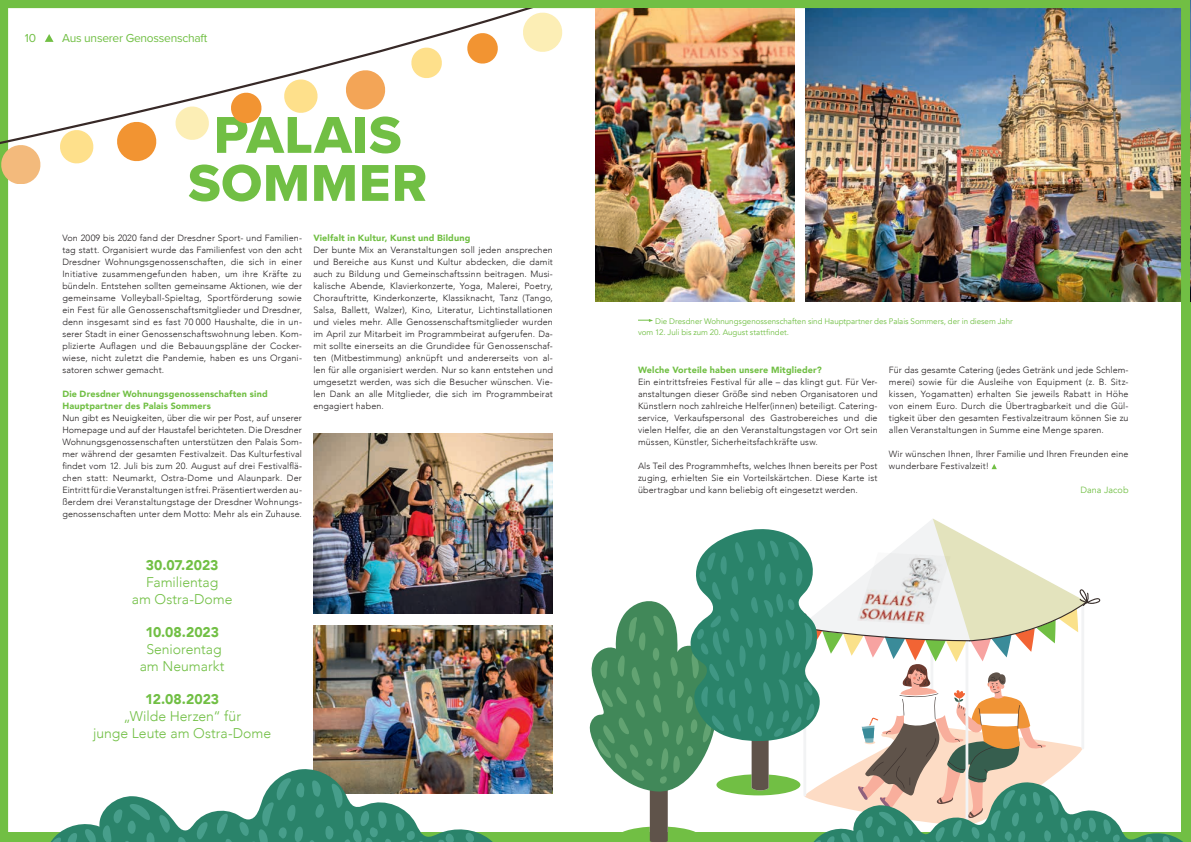
<style>
.page{position:relative;width:1191px;height:842px;background:#fff}
.page>*{position:absolute;margin:0;border:0;box-sizing:border-box;transform-origin:0 0}
.t1{font:53.7px/48px "Proxima Nova Extrabld";letter-spacing:.015em;color:#71bf44;text-align:center}
.t2{font:300 14px/16.8px "Avenir";color:#71bf44;text-align:center}
.t3{font:900 14px "Avenir";letter-spacing:-.01em;color:#71bf44}
.t4{font:12px "Proxima Nova";letter-spacing:-.02em;color:#71bf44}
.t5{font:300 9px/12px "Avenir";letter-spacing:.015em;color:#231f20;text-align:justify}
.t6{font:900 9px/12px "Avenir";letter-spacing:.015em;color:#71bf44}
.t7{font:9px "Avenir";letter-spacing:.01em;color:#71bf44}
.t8{font:8px/11px "Avenir";letter-spacing:-.005em;color:#71bf44}
</style>
<div class="page">
<img style="left:0;top:0;width:1190px;height:841px">
<img style="left:595px;top:8px;width:199px;height:293px">
<img style="left:313px;top:433px;width:240px;height:180px">
<img style="left:313px;top:625px;width:240px;height:169px">
<svg style="left:638px;top:319px;width:15px;height:3px"></svg>
<svg style="left:47px;top:768px;width:452px;height:74px"></svg>
<svg style="left:991px;top:464px;width:5px;height:5px"></svg>
<svg style="left:589px;top:518px;width:602px;height:324px"></svg>
<svg style="left:0;top:8px;width:539px;height:137px"></svg>
<svg style="left:410px;top:46px;width:33px;height:33px"></svg>
<svg style="left:230px;top:91px;width:33px;height:33px"></svg>
<svg style="left:466px;top:32px;width:33px;height:33px"></svg>
<svg style="left:59px;top:129px;width:36px;height:36px"></svg>
<svg style="left:283px;top:78px;width:36px;height:36px"></svg>
<svg style="left:174px;top:105px;width:36px;height:36px"></svg>
<svg style="left:0;top:143px;width:42px;height:41px"></svg>
<svg style="left:115px;top:120px;width:43px;height:43px"></svg>
<svg style="left:344px;top:69px;width:43px;height:42px"></svg>
<svg style="left:521px;top:11px;width:43px;height:43px"></svg>
<img style="left:857px;top:552px;width:93px;height:72px">
<h3 class="t4" style="left:25px;top:29px;width:13px">10</h3>
<h3 class="t4" style="left:62px;top:29px;width:147px">Aus unserer Genossenschaft</h3>
<h1 class="t1" style="left:188px;top:110px;width:241px">PALAIS<br>SOMMER</h1>
<p class="t5" style="left:62px;top:232px;width:241px">Von 2009 bis 2020 fand der Dresdner Sport- und Familien&shy;tag statt. Organisiert wurde das Familienfest von den acht Dresdner Wohnungsgenossenschaften, die sich in einer Initiative zusammengefunden haben, um ihre Kräfte zu bündeln. Entstehen sollten gemeinsame Aktionen, wie der gemeinsame Volleyball-Spieltag, Sportförderung sowie ein Fest für alle Genossenschaftsmitglieder und Dresdner, denn insgesamt sind es fast 70 000 Haushalte, die in un&shy;serer Stadt in einer Genossenschaftswohnung leben. Kom&shy;plizierte Auflagen und die Bebauungspläne der Cocker&shy;wiese, nicht zuletzt die Pandemie, haben es uns Organi&shy;satoren schwer gemacht.</p>
<p class="t6" style="left:62px;top:388px;width:207px">Die Dresdner Wohnungsgenossenschaften sind<br>Hauptpartner des Palais Sommers</p>
<p class="t5" style="left:62px;top:412px;width:241px">Nun gibt es Neuigkeiten, über die wir per Post, auf unserer Homepage und auf der Haustafel berichteten. Die Dresdner Wohnungsgenossenschaften unterstützen den Palais Som&shy;mer während der gesamten Festivalzeit. Das Kulturfestival findet vom 12. Juli bis zum 20. August auf drei Festivalflä&shy;chen statt: Neumarkt, Ostra-Dome und Alaunpark. Der Eintritt für die Veranstaltungen ist frei. Präsentiert werden au&shy;ßerdem drei Veranstaltungstage der Dresdner Wohnungs&shy;genossenschaften unter dem Motto: Mehr als ein Zuhause.</p>
<p class="t6" style="left:313px;top:232px;width:158px">Vielfalt in Kultur, Kunst und Bildung</p>
<p class="t5" style="left:313px;top:244px;width:241px">Der bunte Mix an Veranstaltungen soll jeden ansprechen und Bereiche aus Kunst und Kultur abdecken, die damit auch zu Bildung und Gemeinschaftssinn beitragen. Musi&shy;kalische Abende, Klavierkonzerte, Yoga, Malerei, Poetry, Chorauftritte, Kinderkonzerte, Klassiknacht, Tanz (Tango, Salsa, Ballett, Walzer), Kino, Literatur, Lichtinstallationen und vieles mehr. Alle Genossenschaftsmitglieder wurden im April zur Mitarbeit im Programmbeirat aufgerufen. Da&shy;mit sollte einerseits an die Grundidee für Genossenschaf&shy;ten (Mitbestimmung) anknüpft und andererseits von al&shy;len für alle organisiert werden. Nur so kann entstehen und umgesetzt werden, was sich die Besucher wünschen. Vie&shy;len Dank an alle Mitglieder, die sich im Programmbeirat engagiert haben.</p>
<h2 class="t3" style="left:146px;top:553px;width:74px">30.07.2023</h2>
<h2 class="t2" style="left:132px;top:573px;width:102px">Familientag<br>am Ostra-Dome</h2>
<h2 class="t3" style="left:145px;top:620px;width:75px">10.08.2023</h2>
<h2 class="t2" style="left:140px;top:641px;width:86px">Seniorentag am Neumarkt</h2>
<h2 class="t3" style="left:145px;top:687px;width:75px">12.08.2023</h2>
<h2 class="t2" style="left:93px;top:708px;width:180px">„Wilde Herzen“ für<br>junge Leute am Ostra-Dome</h2>
<p class="t8" style="left:638px;top:315px;width:376px;text-indent:17px">Die Dresdner Wohnungsgenossenschaften sind Hauptpartner des Palais Sommers, der in diesem Jahr vom 12. Juli bis zum 20. August stattfindet.</p>
<p class="t6" style="left:638px;top:364px;width:185px">Welche Vorteile haben unsere Mitglieder?</p>
<p class="t5" style="left:638px;top:376px;width:241px">Ein eintrittsfreies Festival für alle – das klingt gut. Für Ver&shy;anstaltungen dieser Größe sind neben Organisatoren und Künstlern noch zahlreiche Helfer(innen) beteiligt. Catering&shy;service, Verkaufspersonal des Gastrobereiches und die vielen Helfer, die an den Veranstaltungstagen vor Ort sein müssen, Künstler, Sicherheitsfachkräfte usw.</p>
<p class="t5" style="left:638px;top:460px;width:241px">Als Teil des Programmhefts, welches Ihnen bereits per Post zuging, erhielten Sie ein Vorteilskärtchen. Diese Karte ist übertragbar und kann beliebig oft eingesetzt werden.</p>
<p class="t5" style="left:889px;top:364px;width:241px">Für das gesamte Catering (jedes Getränk und jede Schlem&shy;merei) sowie für die Ausleihe von Equipment (z. B. Sitz&shy;kissen, Yogamatten) erhalten Sie jeweils Rabatt in Höhe von einem Euro. Durch die Übertragbarkeit und die Gül&shy;tigkeit über den gesamten Festivalzeitraum können Sie zu allen Veranstaltungen in Summe eine Menge sparen.</p>
<p class="t5" style="left:889px;top:448px;width:241px">Wir wünschen Ihnen, Ihrer Familie und Ihren Freunden eine wunderbare Festivalzeit!</p>
<p class="t7" style="left:1080px;top:485px;width:50px">Dana Jacob</p>
</div>
